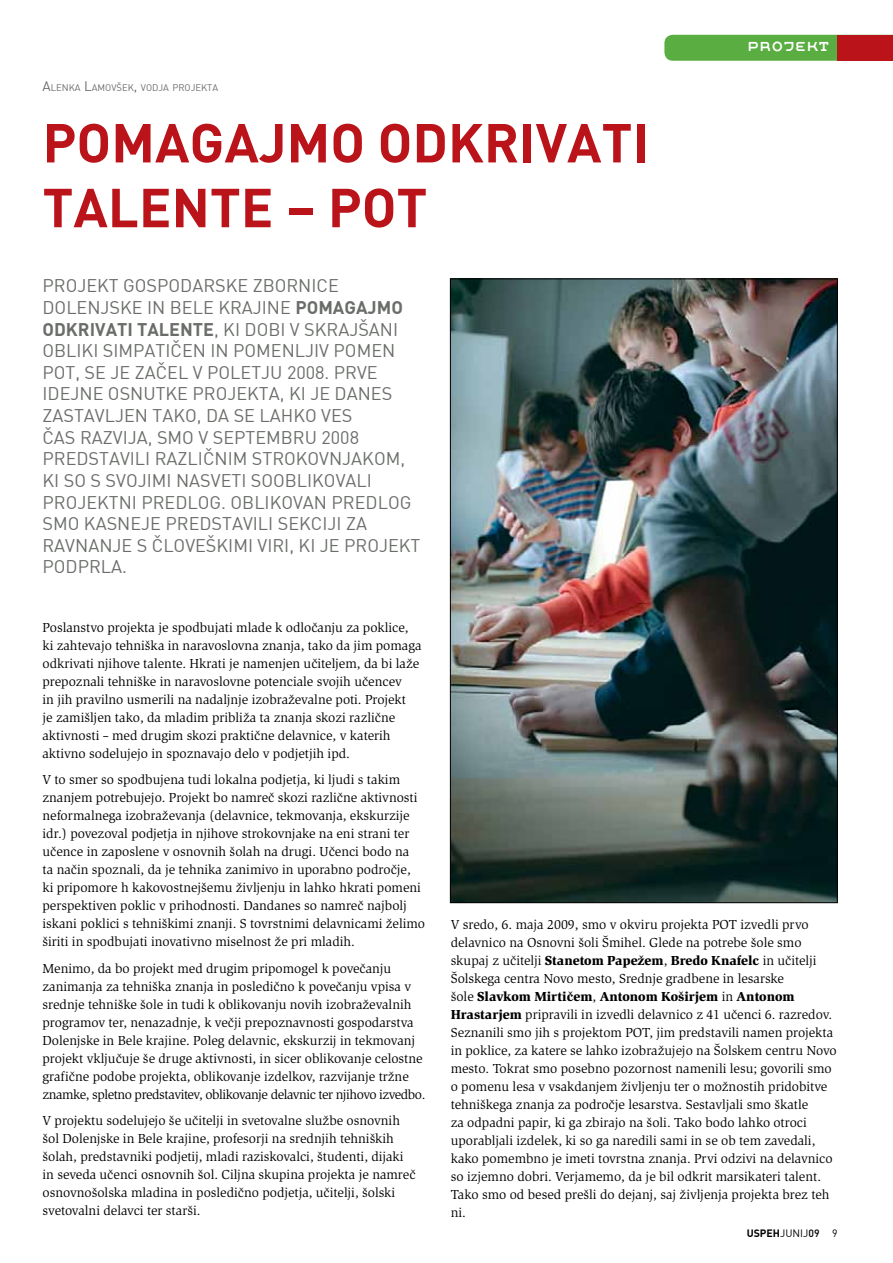
<style>
.page{position:relative;width:893px;height:1263px;background:#fff}
.page>*{position:absolute;margin:0;border:0;box-sizing:border-box;transform-origin:0 0}
.t1{font:54px/64.8px "DIN Bold";color:#ba141a}
.t2{font:18px/21.6px "DIN Regular";color:#6a6e69}
.t3{font:13.5px/18px "Slimbach Itc TEE";color:#000}
.t4{font:13.5px "Slimbach Itc TEE Blac";color:#000}
.t5{font:13.5px "Mobyregular";color:#fff}
.t6{font:10.5px "DIN Regular";color:#000}
.t7{font:9.45px "DIN Regular";color:#6a6e69}
.s1{font-size:13.5px}
.s2{font-family:"DIN Bold"}
.s3{font-family:"Slimbach Itc TEE"}
.s4{font-family:"Slimbach Itc TEE Blac"}
.s5{font-family:"DIN Medium"}
</style>
<div class="page">
<div style="left:664px;top:35px;width:174px;height:26px;background:#59ad41"></div>
<div style="left:838px;top:35px;width:55px;height:26px;background:#ba141a"></div>
<img style="left:452px;top:281px;width:384px;height:620px">
<p class="t7" style="left:43px;top:82px;width:177px"><span class="s1">A</span>LENKA <span class="s1">L</span>AMOVŠEK<span class="s1">,</span> VODJA PROJEKTA</p>
<h1 class="t1" style="left:43px;top:108px;width:608px">POMAGAJMO ODKRIVATI<br>TALENTE – POT</h1>
<h2 class="t2" style="left:43px;top:275px;width:362px">PROJEKT GOSPODARSKE ZBORNICE<br>DOLENJSKE IN B ELE KRAJINE <span class="s2">POMAGAJMO<br>ODKRIVATI TALENTE</span>, KI DOBI V SKRAJŠANI<br>OBLIKI SIMPATIČEN IN POMENLJIV POMEN<br>POT</h2>
<p class="t2" style="left:43px;top:361px;width:379px;text-indent:33px">, SE JE ZAČEL V POLETJU 2008. PRVE IDEJNE OSNUTKE PROJEKTA, KI JE DANES ZASTAVLJEN TAKO, DA SE LAHKO VES<br>ČAS RAZVIJA, SMO V SEPTEMBRU 2008<br>PREDSTAVILI RAZLIČNIM STROKOVNJAKOM, KI SO S SVOJIMI NASVETI SOOBLIKOVALI PROJEKTNI PREDLOG. OBLIKOVAN PREDLOG SMO KASNEJE PREDSTAVILI SEKCIJI ZA RAVNANJE S ČLOVEŠKIMI VIRI, KI JE PROJEKT PODPRLA.</p>
<p class="t5" style="left:747px;top:38px;width:83px">PROJEKT</p>
<p class="t3" style="left:43px;top:618px;width:381px">Poslanstvo projekta je spodbujati mlade k odločanju za poklice, ki zahtevajo tehniška in naravoslovna znanja, tako da jim pomaga odkrivati njihove talente. Hkrati je namenjen učiteljem, da bi laže prepoznali tehniške in naravoslovne potenciale svojih učencev<br>in jih pravilno usmerili na nadaljnje izobraževalne poti. Projekt<br>je zamišljen tako, da mladim približa ta znanja skozi različne aktivnosti – med drugim skozi praktične delavnice, v katerih aktivno sodelujejo in spoznavajo delo v podjetjih ipd.</p>
<p class="t3" style="left:43px;top:771px;width:384px">V to smer so spodbujena tudi lokalna podjetja, ki ljudi s takim znanjem potrebujejo. Projekt bo namreč skozi različne aktivnosti neformalnega izobraževanja (delavnice, tekmovanja, ekskurzije idr.) povezoval podjetja in njihove strokovnjake na eni strani ter učence in zaposlene v osnovnih šolah na drugi. Učenci bodo na<br>ta način spoznali, da je tehnika zanimivo in uporabno področje,<br>ki pripomore h kakovostnejšemu življenju in lahko hkrati pomeni perspektiven poklic v prihodnosti. Dandanes so namreč najbolj iskani poklici s tehniškimi znanji. S tovrstnimi delavnicami želimo širiti in spodbujati inovativno miselnost že pri mladih.</p>
<p class="t3" style="left:43px;top:959px;width:384px">Menimo, da bo projekt med drugim pripomogel k povečanju zanimanja za tehniška znanja in posledično k povečanju vpisa v srednje tehniške šole in tudi k oblikovanju novih izobraževalnih programov ter, nenazadnje, k večji prepoznavnosti gospodarstva Dolenjske in Bele krajine. Poleg delavnic, ekskurzij in tekmovanj projekt vključuje še druge aktivnosti, in sicer oblikovanje celostne grafične podobe projekta, oblikovanje izdelkov, razvijanje tržne znamke, spletno predstavitev, oblikovanje delavnic ter njihovo izvedbo.</p>
<p class="t3" style="left:43px;top:1112px;width:374px">V projektu sodelujejo še učitelji in svetovalne službe osnovnih šol Dolenjske in Bele krajine, profesorji na srednjih tehniških šolah, predstavniki podjetij, mladi raziskovalci, študenti, dijaki in seveda učenci osnovnih šol. Ciljna skupina projekta je namreč osnovnošolska mladina in posledično podjetja, učitelji, šolski svetovalni delavci ter starši.</p>
<p class="t3" style="left:451px;top:916px;width:359px">V sredo, 6. maja 2009, smo v okviru projekta POT izvedli prvo delavnico na Osnovni šoli Šmihel. Glede na potrebe šole smo</p>
<p class="t4" style="left:451px;top:952px;width:367px"><span class="s3">skupaj z učitelji</span> Stanetom Papežem<span class="s3">,</span> Bredo Knafelc <span class="s3">in učitelji</span></p>
<p class="t3" style="left:451px;top:970px;width:335px">Šolskega centra Novo mesto, Srednje gradbene in lesarske</p>
<p class="t4" style="left:451px;top:988px;width:346px"><span class="s3">šole</span> Slavkom Mirtičem<span class="s3">,</span> Antonom Koširjem <span class="s3">in</span> Antonom</p>
<p class="t3" style="left:451px;top:1006px;width:388px"><span class="s4">Hrastarjem</span> pripravili in izvedli delavnico z 41 učenci 6. razredov.<br>Seznanili smo jih s projektom POT, jim predstavili namen projekta in poklice, za katere se lahko izobražujejo na Šolskem centru Novo mesto. Tokrat smo posebno pozornost namenili lesu; govorili smo o pomenu lesa v vsakdanjem življenju ter o možnostih pridobitve tehniškega znanja za področje lesarstva. Sestavljali smo škatle<br>za odpadni papir, ki ga zbirajo na šoli. Tako bodo lahko otroci uporabljali izdelek, ki so ga naredili sami in se ob tem zavedali, kako pomembno je imeti tovrstna znanja. Prvi odzivi na delavnico so izjemno dobri. Verjamemo, da je bil odkrit marsikateri talent.<br>Tako smo od besed prešli do dejanj, saj življenja projekta brez teh ni.</p>
<p class="t6" style="left:747px;top:1227px;width:92px"><span class="s2">USPEH</span>JUNIJ<span class="s5">09</span> 9</p>
</div>
